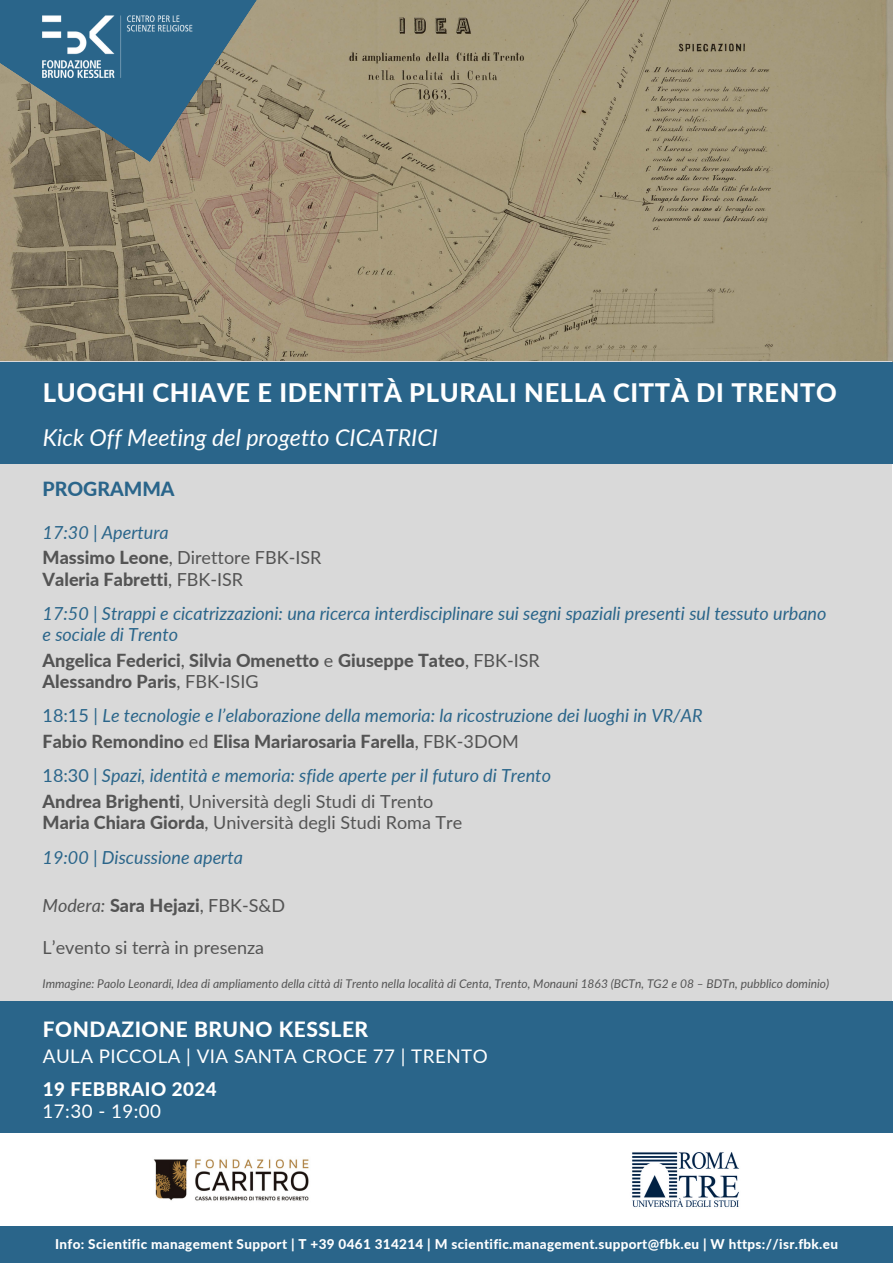
<style>
.page{position:relative;width:893px;height:1263px;background:#fff}
.page>*{position:absolute;margin:0;border:0;box-sizing:border-box;transform-origin:0 0}
.t1{font:800 25.5px "Lato";letter-spacing:.025em;color:#fff}
.t2{font:italic 23.25px "Lato";color:#fff}
.t3{font:800 21px "Lato";letter-spacing:.025em;color:#fff}
.t4{font:800 19.5px "Lato";color:#2a658a}
.t5{font:18.75px "Lato";letter-spacing:.025em;color:#fff}
.t6{font:800 18.75px "Lato";letter-spacing:.025em;color:#fff}
.t7{font:italic 18px/21.2px "Lato";color:#2a658a}
.t8{font:800 18px/21.2px "Lato";color:#545454}
.t9{font:18px/21.2px "Lato";color:#545454}
.t10{font:800 13.5px "Lato";letter-spacing:.025em;color:#fff}
.t11{font:italic 12px "Lato";color:#545454}
.s1{font-weight:400}
.s2{font-style:normal}
.s3{font-weight:800}
.s4{font-weight:400;font-style:italic}
</style>
<div class="page">
<img style="left:0;top:0;width:893px;height:362px">
<div style="left:0;top:1227px;width:893px;height:36px;background:#2a658a"></div>
<div style="left:0;top:362px;width:891px;height:771px;background:#d9d9d9"></div>
<svg style="left:0;top:0;width:345px;height:162px"></svg>
<div style="left:0;top:362px;width:893px;height:102px;background:#2a658a"></div>
<div style="left:0;top:1002px;width:893px;height:131px;background:#2a658a"></div>
<img style="left:43px;top:15px;width:149px;height:62px">
<img style="left:153px;top:1159px;width:156px;height:42px">
<img style="left:632px;top:1152px;width:107px;height:56px">
<h5 class="t1" style="left:43px;top:377px;width:795px">LUOGHI CHIAVE E IDENTITÀ PLURALI NELLA CITTÀ DI TRENTO</h5>
<h4 class="t2" style="left:43px;top:423px;width:397px">Kick Off Meeting del progetto CICATRICI</h4>
<h1 class="t4" style="left:43px;top:477px;width:133px">PROGRAMMA</h1>
<h2 class="t7" style="left:43px;top:521px;width:128px">17:30 | Apertura</h2>
<h3 class="t8" style="left:43px;top:547px;width:280px">Massimo Leone<span class="s1">, Direttore FBK-ISR<br></span>Valeria Fabretti<span class="s1">, FBK-ISR</span></h3>
<h5 class="t7" style="left:43px;top:602px;width:785px">17:50 | Strappi e cicatrizzazioni: una ricerca interdisciplinare sui segni spaziali presenti sul tessuto urbano e sociale di Trento</h5>
<h5 class="t8" style="left:43px;top:649px;width:499px">Angelica Federici<span class="s1">,</span> Silvia Omenetto <span class="s1">e</span> Giuseppe Tateo<span class="s1">, FBK-ISR<br></span>Alessandro Paris<span class="s1">, FBK-ISIG</span></h5>
<h5 class="t7" style="left:43px;top:705px;width:661px"><span class="s2">18:15 |</span> Le tecnologie e l’elaborazione della memoria: la ricostruzione dei luoghi in VR/AR</h5>
<h5 class="t8" style="left:43px;top:730px;width:478px">Fabio Remondino <span class="s1">ed</span> Elisa Mariarosaria Farella<span class="s1">, FBK-3DOM</span></h5>
<h5 class="t7" style="left:43px;top:765px;width:510px"><span class="s2">18:30</span> | Spazi, identità e memoria: sfide aperte per il futuro di Trento</h5>
<h5 class="t9" style="left:43px;top:790px;width:421px"><span class="s3">Andrea Brighenti</span>, Università degli Studi di Trento<br><span class="s3">Maria Chiara Giorda</span>, Università degli Studi Roma Tre</h5>
<h5 class="t7" style="left:43px;top:846px;width:202px">19:00 | Discussione aperta</h5>
<h5 class="t8" style="left:43px;top:894px;width:244px"><span class="s4">Modera:</span> Sara Hejazi<span class="s1">, FBK-S&amp;D</span></h5>
<h5 class="t9" style="left:43px;top:936px;width:223px">L’evento si terrà in presenza</h5>
<p class="t11" style="left:43px;top:976px;width:788px">Immagine: Paolo Leonardi, Idea di ampliamento della città di Trento nella località di Centa, Trento, Monauni 1863 (BCTn, TG2 e 08 – BDTn, pubblico dominio)</p>
<h3 class="t3" style="left:43px;top:1016px;width:327px">FONDAZIONE BRUNO KESSLER</h3>
<h3 class="t5" style="left:43px;top:1044px;width:446px">AULA PICCOLA | VIA SANTA CROCE 77 | TRENTO</h3>
<h5 class="t6" style="left:43px;top:1077px;width:175px">19 FEBBRAIO 2024</h5>
<h4 class="t5" style="left:43px;top:1100px;width:120px">17:30 - 19:00</h4>
<p class="t10" style="left:55px;top:1236px;width:784px">Info: Scientific management Support | T +39 0461 314214 | M scientific.management.support@fbk.eu | W https://isr.fbk.eu</p>
</div>
